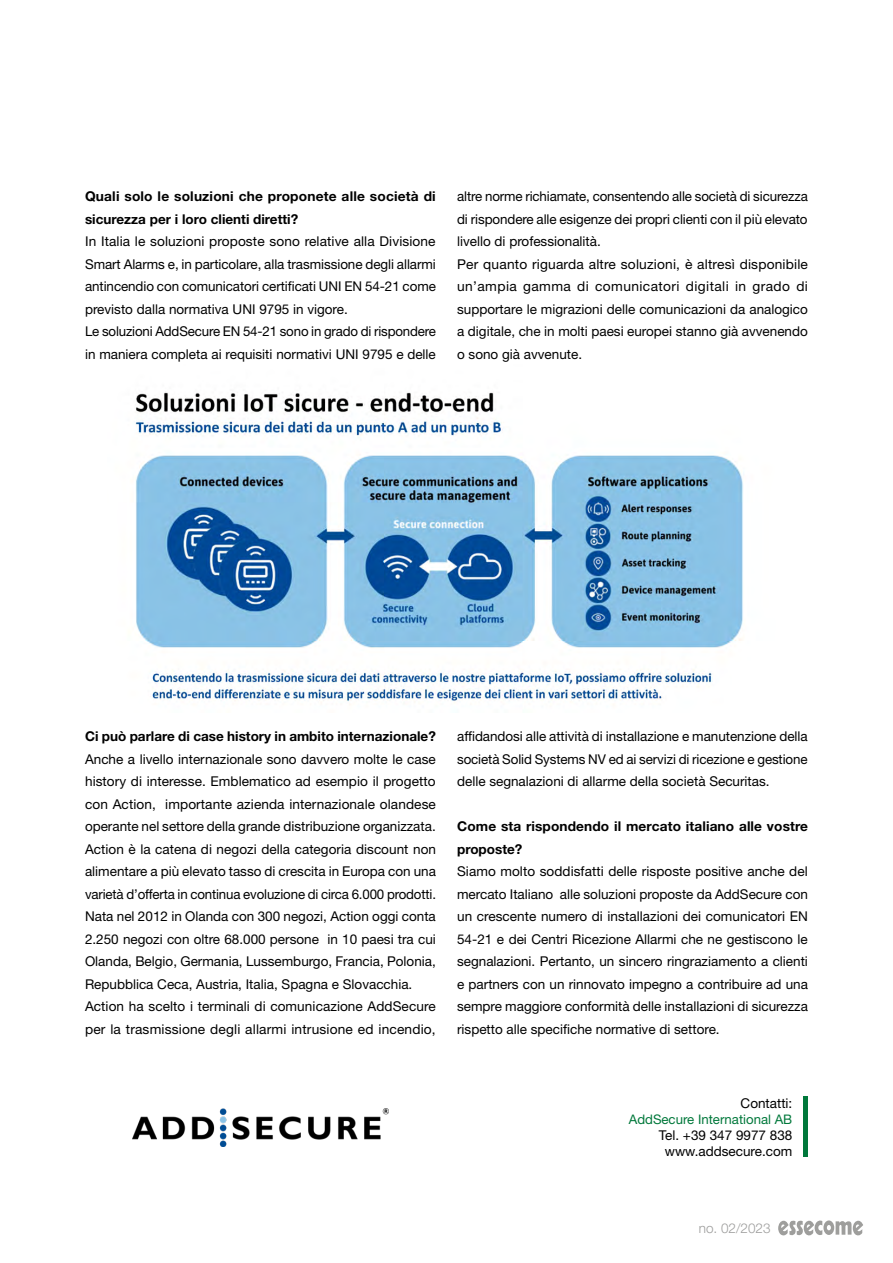
<style>
.page{position:relative;width:893px;height:1263px;background:#fff}
.page>*{position:absolute;margin:0;border:0;box-sizing:border-box;transform-origin:0 0}
.t1{font:13.5px/22.5px "Helvetica Neue LT Std";color:#000}
.t2{font:700 13.5px/22.5px "Helvetica Neue LT Std";color:#000}
.t3{font:300 13.5px "Helvetica Neue LT Std";color:#9d9d9c}
.t4{font:13.2px "Helvetica Neue LT Std";color:#00783b}
</style>
<div class="page">
<img style="left:135px;top:392px;width:608px;height:311px">
<img style="left:133px;top:1108px;width:255px;height:39px">
<div style="left:803px;top:1097px;width:5px;height:60px;background:#00783b"></div>
<svg style="left:778px;top:1220px;width:85px;height:16px"></svg>
<p class="t2" style="left:85px;top:185px;width:352px">Quali solo le soluzioni che proponete alle società di sicurezza per i loro clienti diretti?</p>
<p class="t1" style="left:85px;top:230px;width:353px">In Italia le soluzioni proposte sono relative alla Divisione Smart Alarms e, in particolare, alla trasmissione degli allarmi antincendio con comunicatori certificati UNI EN 54-21 come previsto dalla normativa UNI 9795 in vigore.<br>Le soluzioni AddSecure EN 54-21 sono in grado di rispondere in maniera completa ai requisiti normativi UNI 9795 e delle</p>
<p class="t1" style="left:457px;top:185px;width:352px">altre norme richiamate, consentendo alle società di sicurezza di rispondere alle esigenze dei propri clienti con il più elevato livello di professionalità.<br>Per quanto riguarda altre soluzioni, è altresì disponibile un’ampia gamma di comunicatori digitali in grado di supportare le migrazioni delle comunicazioni da analogico a digitale, che in molti paesi europei stanno già avvenendo o sono già avvenute.</p>
<p class="t2" style="left:85px;top:725px;width:352px">Ci può parlare di case history in ambito internazionale?</p>
<p class="t1" style="left:85px;top:747px;width:353px">Anche a livello internazionale sono davvero molte le case history di interesse. Emblematico ad esempio il progetto con Action, importante azienda internazionale olandese operante nel settore della grande distribuzione organizzata.<br>Action è la catena di negozi della categoria discount non alimentare a più elevato tasso di crescita in Europa con una varietà d’offerta in continua evoluzione di circa 6.000 prodotti.<br>Nata nel 2012 in Olanda con 300 negozi, Action oggi conta 2.250 negozi con oltre 68.000 persone in 10 paesi tra cui Olanda, Belgio, Germania, Lussemburgo, Francia, Polonia, Repubblica Ceca, Austria, Italia, Spagna e Slovacchia.<br>Action ha scelto i terminali di comunicazione AddSecure per la trasmissione degli allarmi intrusione ed incendio,</p>
<p class="t1" style="left:457px;top:725px;width:352px;text-align:justify">affidandosi alle attività di installazione e manutenzione della società Solid Systems NV ed ai servizi di ricezione e gestione delle segnalazioni di allarme della società Securitas.</p>
<p class="t2" style="left:457px;top:815px;width:352px">Come sta rispondendo il mercato italiano alle vostre proposte?</p>
<p class="t1" style="left:457px;top:860px;width:352px;text-align:justify">Siamo molto soddisfatti delle risposte positive anche del mercato Italiano alle soluzioni proposte da AddSecure con un crescente numero di installazioni dei comunicatori EN 54-21 e dei Centri Ricezione Allarmi che ne gestiscono le segnalazioni. Pertanto, un sincero ringraziamento a clienti e partners con un rinnovato impegno a contribuire ad una sempre maggiore conformità delle installazioni di sicurezza rispetto alle specifiche normative di settore.</p>
<p class="t1" style="left:741px;top:1091px;width:53px">Contatti:</p>
<p class="t4" style="left:629px;top:1111px;width:165px">AddSecure International AB</p>
<p class="t1" style="left:659px;top:1127px;width:135px;line-height:16.2px;text-align:center">Tel. +39 347 9977 838 www.addsecure.com</p>
<p class="t3" style="left:699px;top:1220px;width:73px">no. 02/2023</p>
</div>
